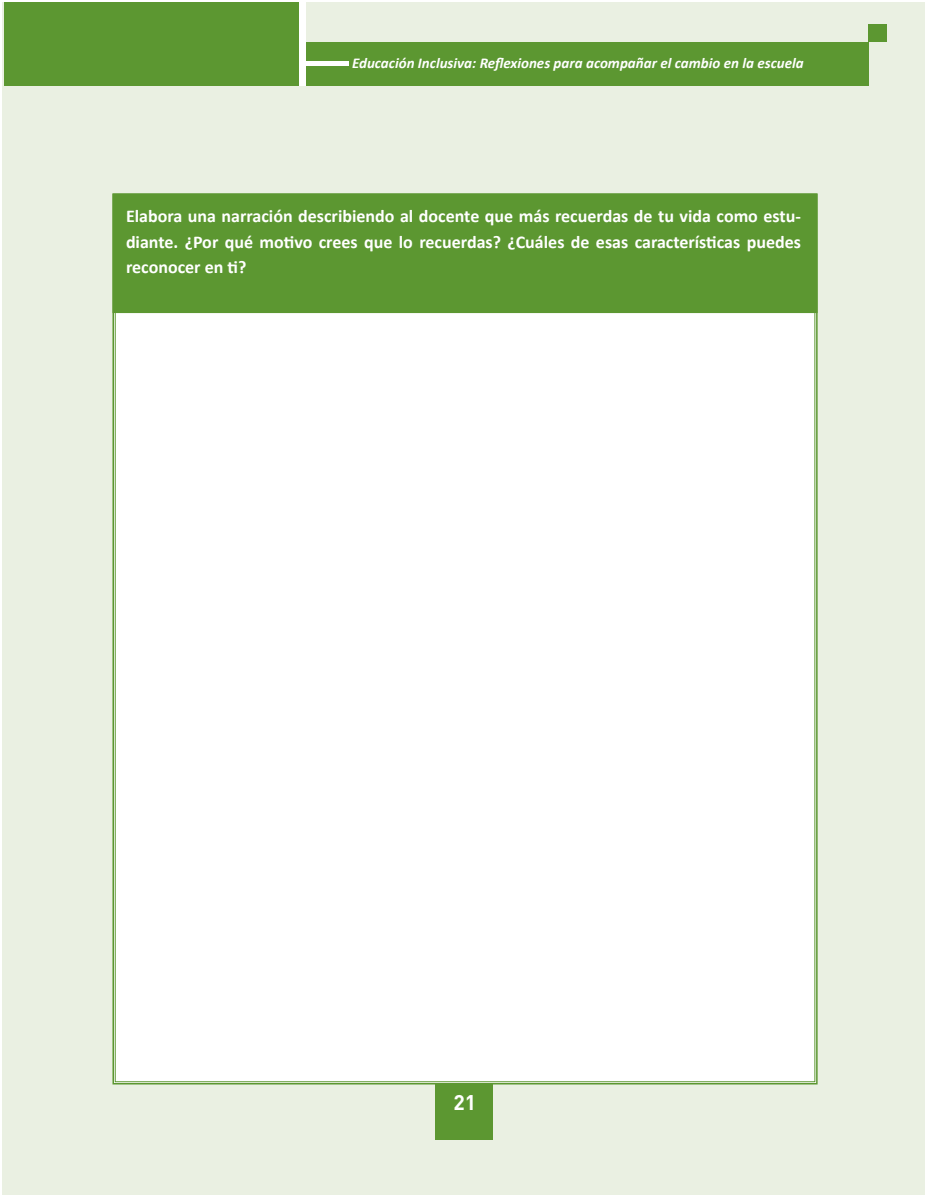
<style>
.page{position:relative;width:927px;height:1197px;background:#fff}
.page>*{position:absolute;margin:0;border:0;box-sizing:border-box;transform-origin:0 0}
.t1{font:700 21px "DIN";color:#fff}
.t2{font:700 18px/25.5px "Calibri";color:#fff;text-align:justify}
.t3{font:italic 700 15px "Calibri";color:#fff}
</style>
<div class="page">
<div style="left:4px;top:3px;width:920px;height:1191px;background:#eaf0e2"></div>
<hr style="left:3px;top:3px;width:2px;height:1191px;background:#eaf0e2">
<div style="left:4px;top:3px;width:298px;height:83px;background:#5c9731"></div>
<div style="left:302px;top:42px;width:567px;height:44px;background:#5c9731"></div>
<div style="left:869px;top:25px;width:18px;height:17px;background:#5c9731"></div>
<div style="left:299px;top:3px;width:7px;height:83px;background:#fff"></div>
<hr style="left:302px;top:61px;width:47px;height:4px;background:#fff">
<div style="left:112px;top:193px;width:706px;height:892px;background:#fff"></div>
<div style="left:112px;top:194px;width:706px;height:119px;background:#5c9731"></div>
<div style="left:435px;top:1084px;width:58px;height:55px;background:#5c9731"></div>
<p class="t3" style="left:352px;top:54px;width:453px">Educación Inclusiva: Reflexiones para acompañar el cambio en la escuela</p>
<p class="t2" style="left:126px;top:203px;width:676px">Elabora una narración describiendo al docente que más recuerdas de tu vida como estu&shy;diante. ¿Por qué motivo crees que lo recuerdas? ¿Cuáles de esas características puedes reconocer en ti?</p>
<p class="t1" style="left:454px;top:1089px;width:24px">21</p>
</div>
